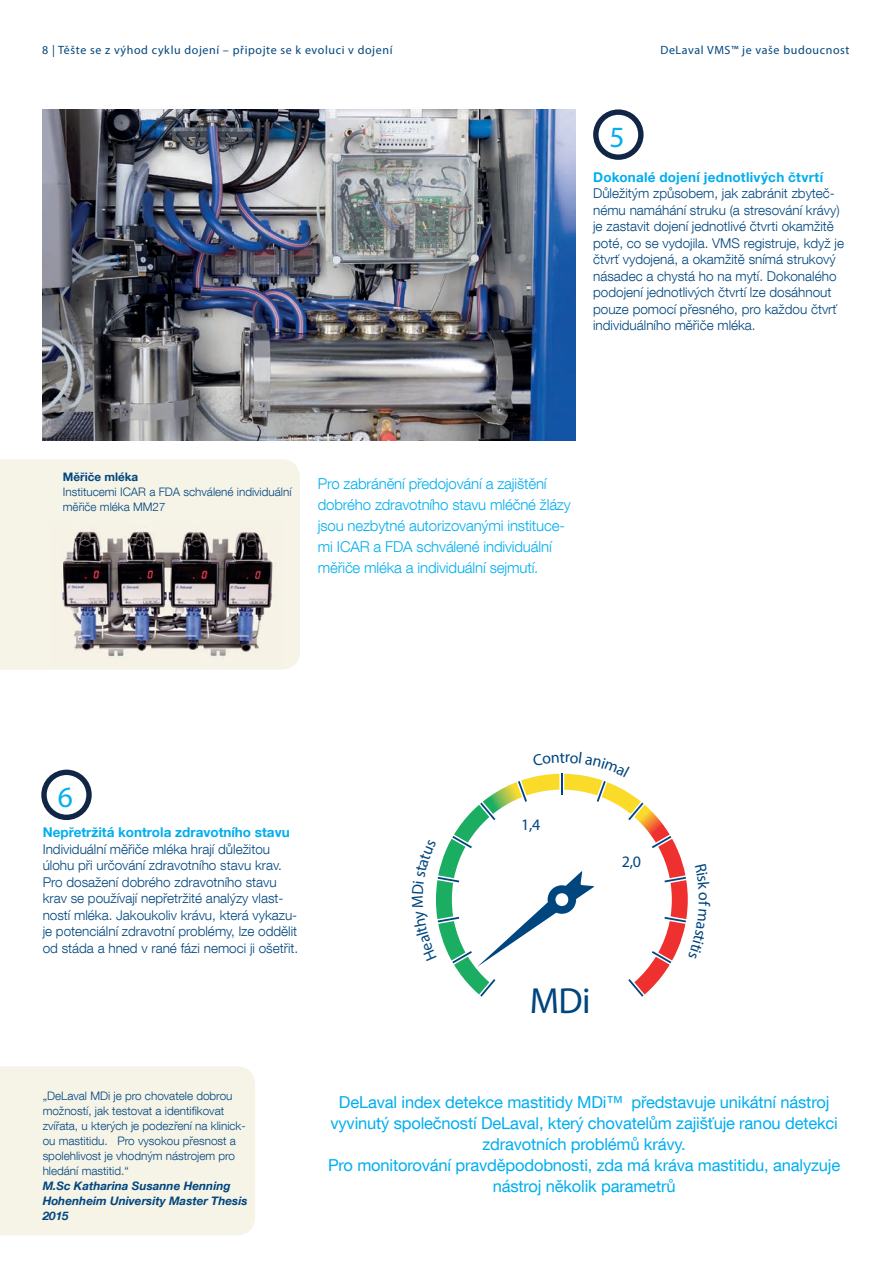
<style>
.page{position:relative;width:893px;height:1263px;background:#fff}
.page>*{position:absolute;margin:0;border:0;box-sizing:border-box;transform-origin:0 0}
.t1{font:36.45px "Myriad Pro";color:#00467e}
.t2{font:29.55px "Myriad Pro";color:#00aeef}
.t3{font:16.5px/21px "Helvetica Neue LT Com";letter-spacing:-.01em;color:#00aeef;text-align:center}
.t4{font:16.05px "Myriad Pro";color:#00467e}
.t5{font:300 15px/21px "Helvetica Neue LT Com";letter-spacing:-.01em;color:#00aeef}
.t6{font:300 13.5px/16.5px "Helvetica Neue LT Com";color:#00467e}
.t7{font:700 13.5px "Helvetica Neue LT Com";color:#00aeef}
.t8{font:700 13.5px "Helvetica Neue LT Com";letter-spacing:.02em;color:#00aeef}
.t9{font:12px "Myriad Pro";letter-spacing:.05em;color:#00467e}
.t10{font:300 11.7px/15px "Helvetica Neue LT Com";color:#00467e}
.t11{font:italic 700 11.7px/15px "Helvetica Neue LT Com";color:#00467e}
.t12{font:700 11.7px "Helvetica Neue LT Com";color:#00467e}
</style>
<div class="page">
<img style="left:43px;top:109px;width:532px;height:331px">
<div style="left:0;top:459px;width:300px;height:211px;background:#f6f3e7"></div>
<div style="left:0;top:1066px;width:255px;height:169px;background:#f6f3e7"></div>
<img style="left:50px;top:521px;width:232px;height:144px">
<svg style="left:596px;top:112px;width:45px;height:45px"></svg>
<div style="left:593px;top:109px;width:51px;height:51px;border:5px solid #112646;border-radius:50%"></div>
<svg style="left:44px;top:772px;width:45px;height:45px"></svg>
<div style="left:41px;top:770px;width:51px;height:50px;border:5px solid #112646;border-radius:50%"></div>
<svg style="left:435px;top:773px;width:253px;height:224px"></svg>
<p class="t9" style="left:42px;top:42px;width:352px">8 | Těšte se z výhod cyklu dojení – připojte se k evoluci v dojení</p>
<p class="t9" style="left:660px;top:42px;width:191px">DeLaval VMS™ je vaše budoucnost</p>
<h2 class="t2" style="left:610px;top:119px;width:17px">5</h2>
<p class="t8" style="left:593px;top:168px;width:232px">Dokonalé dojení jednotlivých čtvrtí</p>
<p class="t6" style="left:593px;top:185px;width:252px">Důležitým způsobem, jak zabránit zbyteč&shy;nému namáhání struku (a stresování krávy) je zastavit dojení jednotlivé čtvrti okamžitě poté, co se vydojila. VMS registruje, když je čtvrť vydojená, a okamžitě snímá strukový násadec a chystá ho na mytí. Dokonalého podojení jednotlivých čtvrtí lze dosáhnout pouze pomocí přesného, pro každou čtvrť individuálního měřiče mléka.</p>
<p class="t12" style="left:63px;top:470px;width:77px">Měřiče mléka</p>
<p class="t10" style="left:63px;top:484px;width:230px">Institucemi ICAR a FDA schválené individuální měřiče mléka MM27</p>
<p class="t5" style="left:318px;top:473px;width:254px">Pro zabránění předojování a zajištění dobrého zdravotního stavu mléčné žlázy jsou nezbytné autorizovanými instituce&shy;mi ICAR a FDA schválené individuální měřiče mléka a individuální sejmutí.</p>
<h2 class="t2" style="left:58px;top:779px;width:17px">6</h2>
<p class="t7" style="left:43px;top:824px;width:249px">Nepřetržitá kontrola zdravotního stavu</p>
<p class="t6" style="left:43px;top:840px;width:257px">Individuální měřiče mléka hrají důležitou úlohu při určování zdravotního stavu krav.<br>Pro dosažení dobrého zdravotního stavu krav se používají nepřetržité analýzy vlast&shy;ností mléka. Jakoukoliv krávu, která vykazu&shy;je potenciální zdravotní problémy, lze oddělit od stáda a hned v rané fázi nemoci ji ošetřit.</p>
<p class="t10" style="left:43px;top:1088px;width:205px">„DeLaval MDi je pro chovatele dobrou možností, jak testovat a identifikovat zvířata, u kterých je podezření na klinick&shy;ou mastitidu. Pro vysokou přesnost a spolehlivost je vhodným nástrojem pro hledání mastitid.“</p>
<p class="t11" style="left:43px;top:1178px;width:206px">M.Sc Katharina Susanne Henning<br>Hohenheim University Master Thesis<br>2015</p>
<p class="t4" style="left:521px;top:814px;width:21px">1,4</p>
<p class="t4" style="left:622px;top:852px;width:21px">2,0</p>
<h1 class="t1" style="left:530px;top:978px;width:62px">MDi</h1>
<p class="t3" style="left:328px;top:1091px;width:514px">DeLaval index detekce mastitidy MDi™ představuje unikátní nástroj vyvinutý společností DeLaval, který chovatelům zajišťuje ranou detekci zdravotních problémů krávy.<br>Pro monitorování pravděpodobnosti, zda má kráva mastitidu, analyzuje nástroj několik parametrů</p>
</div>
